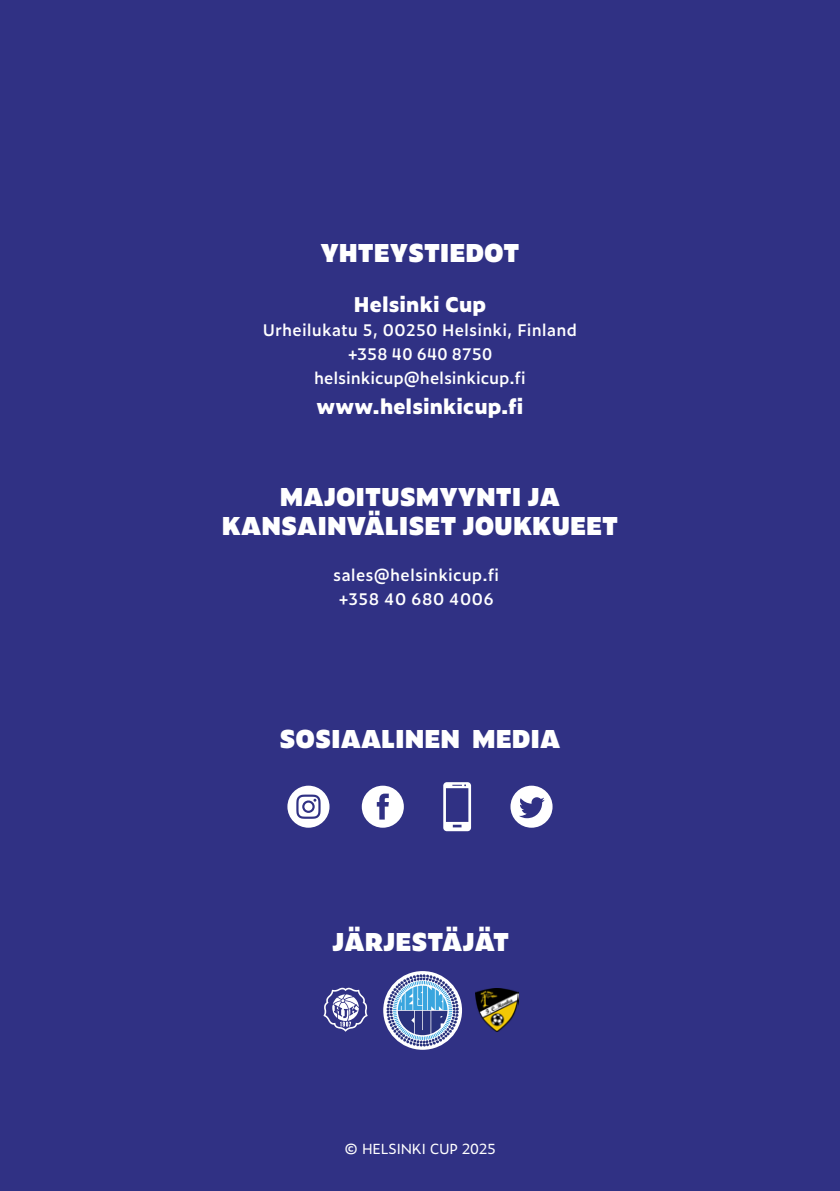
<style>
.page{position:relative;width:840px;height:1191px;background:#fff}
.page>*{position:absolute;margin:0;border:0;box-sizing:border-box;transform-origin:0 0}
.t1{font:900 24px/28.8px "Zeitung Micro Pro";color:#fff;text-align:center}
.t2{font:800 20px "Zeitung Micro Pro";letter-spacing:.005em;color:#fff}
.t3{font:600 16px/24px "Zeitung Micro Pro";letter-spacing:.005em;color:#fff;text-align:center}
.t4{font:14px "Zeitung Micro Pro";letter-spacing:-.025em;color:#fff}
</style>
<div class="page">
<div style="left:0;top:0;width:839px;height:1191px;background:#303184"></div>
<svg style="left:361px;top:785px;width:42px;height:42px"></svg>
<svg style="left:510px;top:785px;width:42px;height:42px"></svg>
<div style="left:287px;top:785px;width:42px;height:42px;background:#fff;border-radius:50%"></div>
<svg style="left:296px;top:794px;width:24px;height:25px"></svg>
<svg style="left:443px;top:782px;width:28px;height:49px"></svg>
<svg style="left:323px;top:987px;width:45px;height:45px"></svg>
<img style="left:475px;top:988px;width:43px;height:43px">
<svg style="left:383px;top:971px;width:79px;height:78px"></svg>
<svg style="left:386px;top:974px;width:72px;height:72px"></svg>
<h1 class="t1" style="left:320px;top:237px;width:200px">YHTEYSTIEDOT</h1>
<p class="t2" style="left:354px;top:288px;width:133px">Helsinki Cup</p>
<p class="t3" style="left:263px;top:317px;width:316px">Urheilukatu 5, 00250 Helsinki, Finland +358 40 640 8750 helsinkicup@helsinkicup.fi</p>
<p class="t2" style="left:316px;top:390px;width:208px">www.helsinkicup.fi</p>
<h1 class="t1" style="left:222px;top:481px;width:397px">MAJOITUSMYYNTI JA<br>KANSAINVÄLISET JOUKKUEET</h1>
<p class="t3" style="left:333px;top:562px;width:167px">sales@helsinkicup.fi +358 40 680 4006</p>
<h1 class="t1" style="left:279px;top:723px;width:282px">SOSIAALINEN MEDIA</h1>
<h1 class="t1" style="left:332px;top:926px;width:178px">JÄRJESTÄJÄT</h1>
<p class="t4" style="left:344px;top:1138px;width:153px">© HELSINKI CUP 2025</p>
</div>
